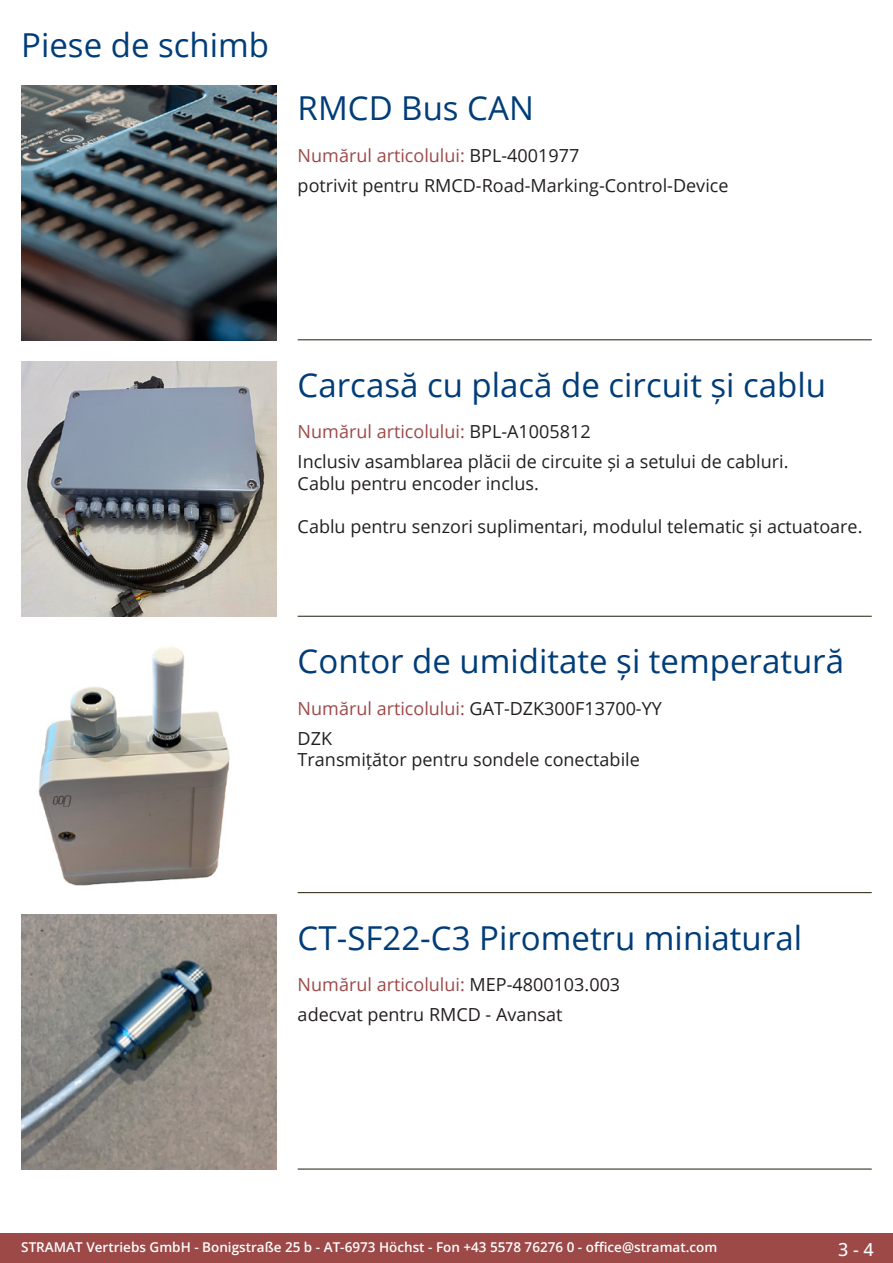
<style>
.page{position:relative;width:893px;height:1263px;background:#fff}
.page>*{position:absolute;margin:0;border:0;box-sizing:border-box;transform-origin:0 0}
.Produkttitel{font:33px "Open Sans";color:#003d78}
.RastTitel{font:33px "Open Sans";color:#003d78}
.Beschreibung_Text{font:18px/21.6px "Open Sans";color:#231f20}
.TechDaten_Überschrif{font:18px "Open Sans";color:#9c4948}
.t1{font:500 18px "Open Sans";color:#fff}
.t2{font:600 13.5px "Open Sans";color:#fff}
.s1{color:#231f20}
</style>
<div class="page">
<div style="left:0;top:1233px;width:893px;height:30px;background:#9c4948"></div>
<hr style="left:298px;top:340px;width:574px;height:1px;background:#201d08">
<hr style="left:298px;top:616px;width:574px;height:1px;background:#201d08">
<hr style="left:298px;top:892px;width:574px;height:1px;background:#201d08">
<hr style="left:298px;top:1169px;width:574px;height:1px;background:#201d08">
<img style="left:21px;top:85px;width:255px;height:255px">
<img style="left:21px;top:361px;width:255px;height:256px">
<img style="left:38px;top:647px;width:192px;height:239px">
<img style="left:21px;top:914px;width:255px;height:255px">
<p class="RastTitel" style="left:21px;top:22px;width:249px">Piese de schimb</p>
<p class="Produkttitel" style="left:298px;top:86px;width:238px">RMCD Bus CAN</p>
<p class="TechDaten_Überschrif" style="left:298px;top:143px;width:283px">Numărul articolului: <span class="s1">BPL-4001977</span></p>
<p class="Beschreibung_Text" style="left:298px;top:174px;width:432px">potrivit pentru RMCD-Road-Marking-Control-Device</p>
<p class="Produkttitel" style="left:298px;top:362px;width:530px">Carcasă cu placă de circuit și cablu</p>
<p class="TechDaten_Überschrif" style="left:298px;top:420px;width:295px">Numărul articolului: <span class="s1">BPL-A1005812</span></p>
<p class="Beschreibung_Text" style="left:298px;top:450px;width:492px">Inclusiv asamblarea plăcii de circuite și a setului de cabluri.<br>Cablu pentru encoder inclus.</p>
<p class="Beschreibung_Text" style="left:298px;top:515px;width:566px">Cablu pentru senzori suplimentari, modulul telematic și actuatoare.</p>
<p class="Produkttitel" style="left:298px;top:638px;width:548px">Contor de umiditate și temperatură</p>
<p class="TechDaten_Überschrif" style="left:298px;top:696px;width:366px">Numărul articolului: <span class="s1">GAT-DZK300F13700-YY</span></p>
<p class="Beschreibung_Text" style="left:298px;top:727px;width:344px">DZK<br>Transmițător pentru sondele conectabile</p>
<p class="Produkttitel" style="left:298px;top:915px;width:506px">CT-SF22-C3 Pirometru miniatural</p>
<p class="TechDaten_Überschrif" style="left:298px;top:972px;width:324px">Numărul articolului: <span class="s1">MEP-4800103.003</span></p>
<p class="Beschreibung_Text" style="left:298px;top:1003px;width:266px">adecvat pentru RMCD - Avansat</p>
<p class="t2" style="left:21px;top:1238px;width:698px">STRAMAT Vertriebs GmbH - Bonigstraße 25 b - AT-6973 Höchst - Fon +43 5578 76276 0 - office@stramat.com</p>
<p class="t1" style="left:838px;top:1237px;width:37px">3 - 4</p>
</div>
